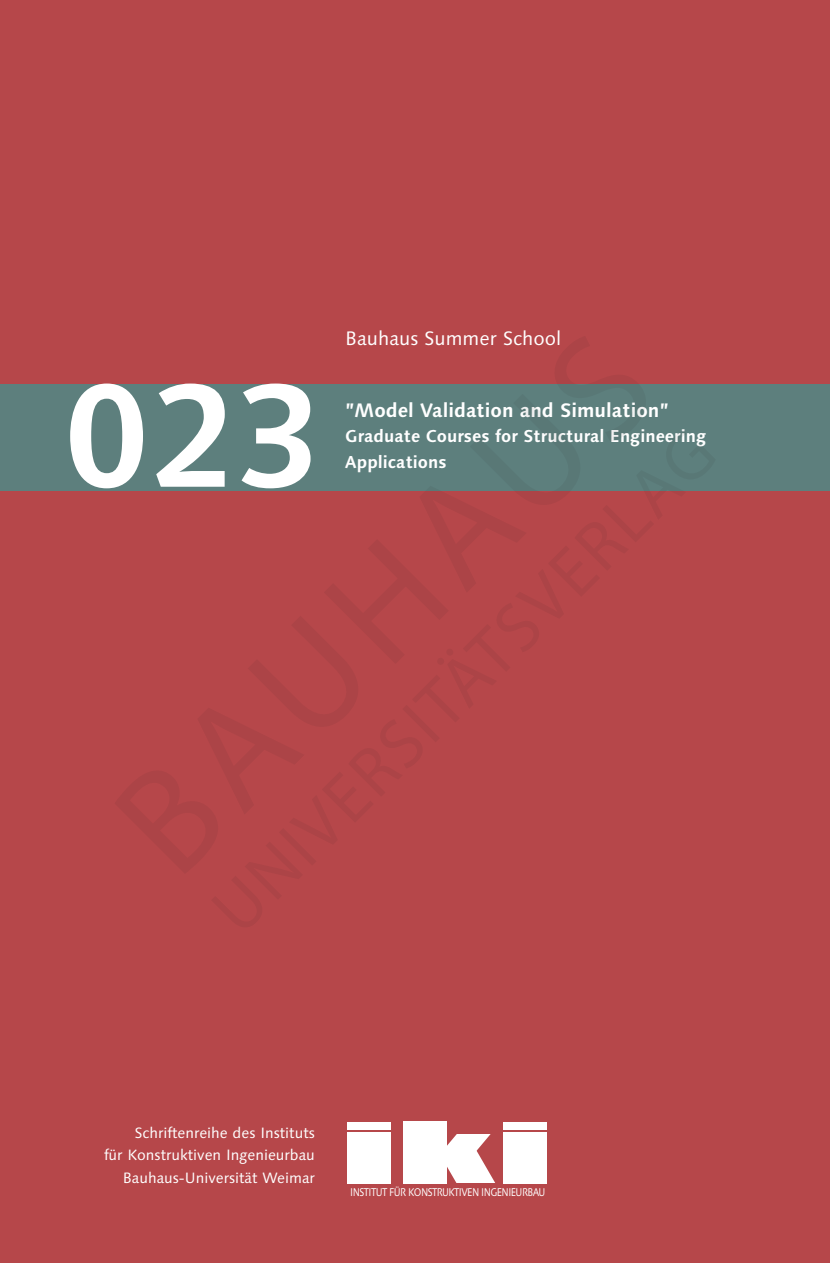
<style>
.page{position:relative;width:830px;height:1263px;background:#fff}
.page>*{position:absolute;margin:0;border:0;box-sizing:border-box;transform-origin:0 0}
.t1{font:700 147px "Linotype Syntax";color:#fff}
.t2{font:700 19.5px "Linotype Syntax";color:#fff}
.t3{font:19.5px "Linotype Syntax";color:#fff}
.t4{font:700 17.25px/25.5px "Linotype Syntax";color:#fff}
.t5{font:15px/22.5px "Linotype Syntax";color:#fff;text-align:right}
.t6{font:11.25px "Linotype Syntax";letter-spacing:-.06em;color:#fff;scale:.85 1}
</style>
<div class="page">
<div style="left:0;top:0;width:829px;height:1263px;background:#b6474a"></div>
<div style="left:0;top:384px;width:829px;height:106px;background:#5d7f7d"></div>
<div style="left:347px;top:1132px;width:43px;height:52px;background:#fff"></div>
<div style="left:402px;top:1121px;width:44px;height:63px;background:#fff"></div>
<div style="left:347px;top:1122px;width:43px;height:8px;background:#fff"></div>
<div style="left:503px;top:1122px;width:43px;height:8px;background:#fff"></div>
<div style="left:503px;top:1132px;width:43px;height:52px;background:#fff"></div>
<svg style="left:446px;top:1121px;width:49px;height:63px"></svg>
<div style="left:455px;top:1110px;width:38px;height:23px;background:#b6474a"></div>
<h1 class="t1" style="left:64px;top:364px;width:257px">023</h1>
<h2 class="t3" style="left:345px;top:330px;width:217px">Bauhaus Summer School</h2>
<h2 class="t2" style="left:345px;top:400px;width:325px">”Model Validation and Simulation”</h2>
<p class="t4" style="left:345px;top:424px;width:362px">Graduate Courses for Structural Engineering<br>Applications</p>
<p class="t5" style="left:104px;top:1123px;width:212px">Schriftenreihe des Instituts<br>für Konstruktiven Ingenieurbau<br>Bauhaus-Universität Weimar</p>
<p class="t6" style="left:350px;top:1188px;width:231px">INSTITUT FÜR KONSTRUKTIVEN INGENIEURBAU</p>
</div>
